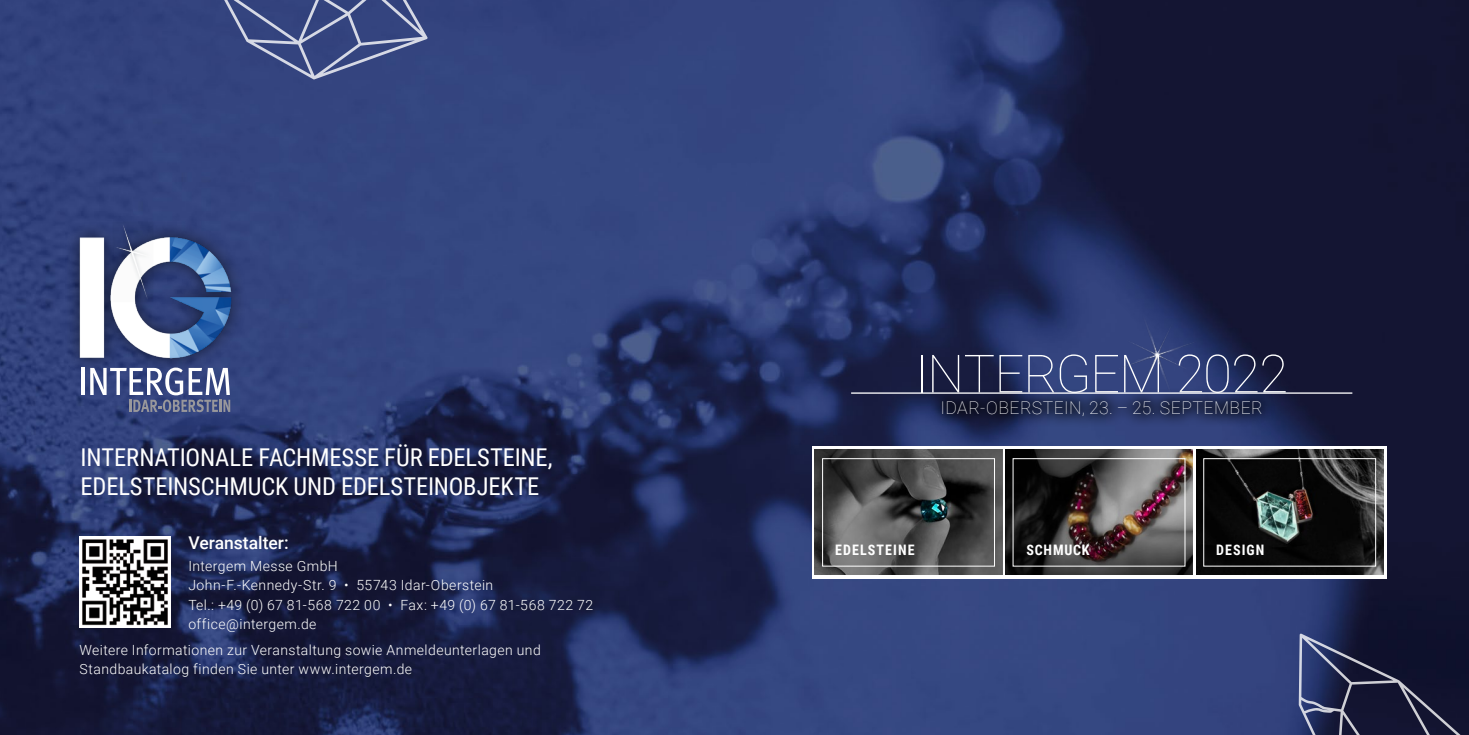
<style>
.page{position:relative;width:1469px;height:735px;background:#fff}
.page>*{position:absolute;margin:0;border:0;box-sizing:border-box;transform-origin:0 0}
.t1{font:100 52.68px "Roboto";letter-spacing:-.02em;color:#fff}
.t2{font:24.5px/29.4px "Roboto Condensed";letter-spacing:-.005em;color:#fff}
.t3{font:100 17.5px "Roboto";letter-spacing:.03em;color:#fff}
.t4{font:500 17.5px "Roboto";color:#fff}
.t5{font:700 14.35px "Roboto Condensed";letter-spacing:.075em;color:#fff}
.t6{font:700 14.35px "Roboto Condensed";letter-spacing:.055em;color:#fff}
.t7{font:300 14px/19.2px "Roboto";letter-spacing:.03em;color:#fff}
</style>
<div class="page">
<img style="left:0;top:0;width:1468px;height:734px">
<img style="left:45px;top:180px;width:214px;height:214px">
<svg style="left:1298px;top:633px;width:170px;height:101px;background:#242847"></svg>
<svg style="left:218px;top:0;width:209px;height:79px;background:#48578b"></svg>
<svg style="left:812px;top:446px;width:574px;height:132px"></svg>
<img style="left:815px;top:449px;width:187px;height:125px">
<img style="left:1005px;top:449px;width:187px;height:125px">
<img style="left:1196px;top:449px;width:187px;height:125px">
<div style="left:822px;top:458px;width:172px;height:108px;border:1px solid #fff"></div>
<div style="left:1012px;top:458px;width:173px;height:108px;border:1px solid #fff"></div>
<div style="left:1203px;top:458px;width:172px;height:108px;border:1px solid #fff"></div>
<div style="left:929px;top:387px;width:345px;height:41px;background:#000;opacity:.78"></div>
<hr style="left:851px;top:392px;width:501px;height:1px;background:#fff">
<img style="left:1087px;top:285px;width:140px;height:139px">
<hr style="left:81px;top:368px;width:4px;height:27px;background:#fff">
<svg style="left:90px;top:367px;width:140px;height:45px"></svg>
<img style="left:79px;top:536px;width:91px;height:90px">
<h2 class="t2" style="left:81px;top:441px;width:473px">INTERNATIONALE FACHMESSE FÜR EDELSTEINE,<br>EDELSTEINSCHMUCK UND EDELSTEINOBJEKTE</h2>
<p class="t4" style="left:188px;top:530px;width:102px">Veranstalter:</p>
<p class="t7" style="left:188px;top:555px;width:406px">Intergem Messe GmbH<br>John-F.-Kennedy-Str. 9 • 55743 Idar-Oberstein<br>Tel.: +49 (0) 67 81-568 722 00 • Fax: +49 (0) 67 81-568 722 72 office@intergem.de</p>
<p class="t7" style="left:79px;top:639px;width:463px">Weitere Informationen zur Veranstaltung sowie Anmeldeunterlagen und<br>Standbaukatalog finden Sie unter www.intergem.de</p>
<h1 class="t1" style="left:915px;top:336px;width:374px">INTERGEM 2022</h1>
<p class="t3" style="left:940px;top:395px;width:324px">IDAR-OBERSTEIN, 23. – 25. SEPTEMBER</p>
<p class="t5" style="left:835px;top:539px;width:81px">EDELSTEINE</p>
<p class="t6" style="left:1026px;top:539px;width:65px">SCHMUCK</p>
<p class="t5" style="left:1216px;top:539px;width:50px">DESIGN</p>
</div>
